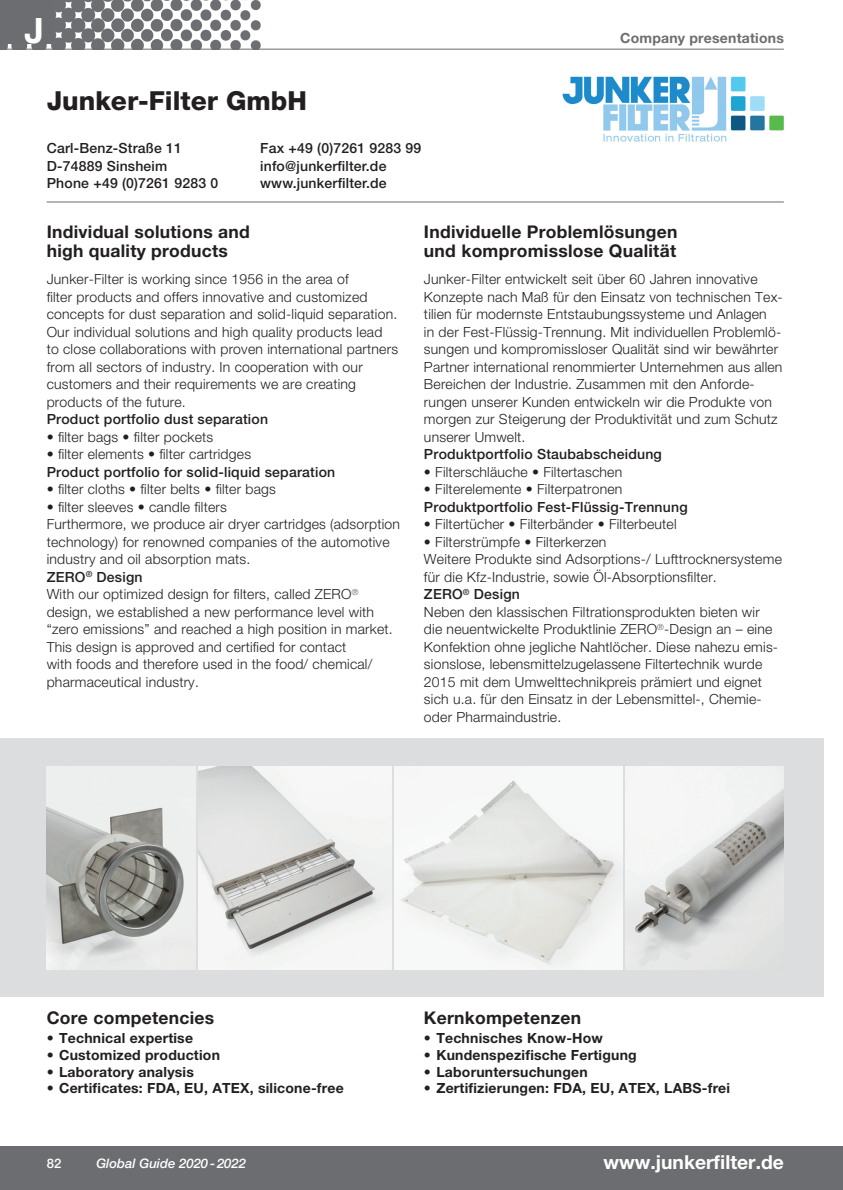
<style>
.page{position:relative;width:843px;height:1190px;background:#fff}
.page>*{position:absolute;margin:0;border:0;box-sizing:border-box;transform-origin:0 0}
.t1{font:700 35px "Helvetica Neue LT Std";color:#fff}
.t2{font:800 26.25px "Helvetica Neue LT Std";color:#231f20}
.t3{font:700 19.25px "Helvetica Neue LT Std";color:#fff}
.t4{font:700 17.5px/19.2px "Helvetica Neue LT Std";letter-spacing:.015em;color:#231f20}
.t5{font:300 14px/17.5px "Helvetica Neue LT Std";letter-spacing:.015em;color:#231f20}
.t6{font:500 14px/17.5px "Helvetica Neue LT Std";letter-spacing:.015em;color:#231f20}
.t7{font:700 14px "Helvetica Neue LT Std";letter-spacing:.015em;color:#231f20}
.t8{font:700 14px "Helvetica Neue LT Std";letter-spacing:.015em;color:#6c6d70}
.t9{font:italic 500 13.12px "Helvetica Neue LT Std";color:#fff}
.t10{font:500 13.12px "Helvetica Neue LT Std";color:#fff}
.s1{font-weight:700}
.s2{font-weight:300}
.s3{font-weight:500}
</style>
<div class="page">
<div style="left:0;top:739px;width:823px;height:258px;background:#dcdddf"></div>
<div style="left:0;top:1145px;width:842px;height:45px;background:#6c6d70"></div>
<hr style="left:47px;top:202px;width:736px;height:1px;background:#6c6d70">
<img style="left:0;top:0;width:260px;height:49px">
<hr style="left:0;top:49px;width:783px;height:1px;background:#6c6d70">
<div style="left:0;top:0;width:54px;height:44px;background:#6c6d70"></div>
<img style="left:625px;top:766px;width:158px;height:203px">
<img style="left:198px;top:766px;width:193px;height:203px">
<img style="left:47px;top:766px;width:148px;height:203px">
<img style="left:562px;top:76px;width:222px;height:66px">
<img style="left:394px;top:766px;width:228px;height:203px">
<h1 class="t1" style="left:25px;top:18px;width:21px">J</h1>
<h2 class="t2" style="left:47px;top:91px;width:262px">Junker-Filter GmbH</h2>
<p class="t6" style="left:47px;top:141px;width:173px">Carl-Benz-Straße 11<br>D-74889 Sinsheim<br>Phone +49 (0)7261 9283 0</p>
<p class="t6" style="left:260px;top:141px;width:163px">Fax +49 (0)7261 9283 99 info@junkerfilter.de www.junkerfilter.de</p>
<p class="t8" style="left:620px;top:33px;width:165px">Company presentations</p>
<p class="t4" style="left:47px;top:224px;width:205px">Individual solutions and high quality products</p>
<p class="t5" style="left:47px;top:272px;width:353px">Junker-Filter is working since 1956 in the area of<br>filter products and offers innovative and customized concepts for dust separation and solid-liquid separation.<br>Our individual solutions and high quality products lead<br>to close collaborations with proven international partners from all sectors of industry. In cooperation with our customers and their requirements we are creating products of the future.</p>
<p class="t6" style="left:47px;top:412px;width:223px">Product portfolio dust separation</p>
<p class="t5" style="left:47px;top:429px;width:168px"><span class="s1">•</span> filter bags <span class="s1">•</span> filter pockets</p>
<p class="t6" style="left:47px;top:447px;width:290px"><span class="s1">•</span> <span class="s2">filter elements</span> <span class="s1">•</span> <span class="s2">filter cartridges<br></span>Product portfolio for solid-liquid separation</p>
<p class="t5" style="left:47px;top:482px;width:231px"><span class="s1">•</span> filter cloths <span class="s1">•</span> filter belts <span class="s1">•</span> filter bags</p>
<p class="t5" style="left:47px;top:499px;width:355px"><span class="s1">•</span> filter sleeves <span class="s1">•</span> candle filters<br>Furthermore, we produce air dryer cartridges (adsorption technology) for renowned companies of the automotive industry and oil absorption mats.<br><span class="s3">ZERO</span><sup>®</sup> <span class="s3">Design<br></span>With our optimized design for filters, called ZERO<sup>® </sup>design, we established a new performance level with “zero emissions” and reached a high position in market.<br>This design is approved and certified for contact<br>with foods and therefore used in the food/ chemical/ pharmaceutical industry.</p>
<p class="t4" style="left:424px;top:224px;width:255px">Individuelle Problemlösungen und kompromisslose Qualität</p>
<p class="t5" style="left:424px;top:272px;width:360px">Junker-Filter entwickelt seit über 60 Jahren innovative Konzepte nach Maß für den Einsatz von technischen Tex&shy;tilien für modernste Entstaubungssysteme und Anlagen<br>in der Fest-Flüssig-Trennung. Mit individuellen Problemlö&shy;sungen und kompromissloser Qualität sind wir bewährter Partner international renommierter Unternehmen aus allen Bereichen der Industrie. Zusammen mit den Anforde&shy;rungen unserer Kunden entwickeln wir die Produkte von morgen zur Steigerung der Produktivität und zum Schutz unserer Umwelt.</p>
<p class="t6" style="left:424px;top:447px;width:239px">Produktportfolio Staubabscheidung</p>
<p class="t5" style="left:424px;top:464px;width:200px"><span class="s1">•</span> Filterschläuche <span class="s1">•</span> Filtertaschen</p>
<p class="t6" style="left:424px;top:482px;width:265px"><span class="s1">•</span> <span class="s2">Filterelemente</span> <span class="s1">•</span> <span class="s2">Filterpatronen<br></span>Produktportfolio Fest-Flüssig-Trennung</p>
<p class="t5" style="left:424px;top:517px;width:254px"><span class="s1">•</span> Filtertücher <span class="s1">•</span> Filterbänder <span class="s1">•</span> Filterbeutel</p>
<p class="t5" style="left:424px;top:534px;width:359px"><span class="s1">•</span> Filterstrümpfe <span class="s1">•</span> Filterkerzen<br>Weitere Produkte sind Adsorptions-/ Lufttrocknersysteme für die Kfz-Industrie, sowie Öl-Absorptionsfilter.<br><span class="s3">ZERO</span><sup>®</sup> <span class="s3">Design<br></span>Neben den klassischen Filtrationsprodukten bieten wir<br>die neuentwickelte Produktlinie ZERO<sup>®</sup>-Design an – eine Konfektion ohne jegliche Nahtlöcher. Diese nahezu emis&shy;sionslose, lebensmittelzugelassene Filtertechnik wurde 2015 mit dem Umwelttechnikpreis prämiert und eignet sich u.a. für den Einsatz in der Lebensmittel-, Chemie&shy;oder Pharmaindustrie.</p>
<p class="t4" style="left:47px;top:1010px;width:169px">Core competencies</p>
<p class="t7" style="left:47px;top:1033px;width:148px">• Technical expertise</p>
<p class="t7" style="left:47px;top:1050px;width:175px">• Customized production</p>
<p class="t7" style="left:47px;top:1066px;width:149px">• Laboratory analysis</p>
<p class="t7" style="left:47px;top:1083px;width:298px">• Certificates: FDA, EU, ATEX, silicone-free</p>
<p class="t10" style="left:47px;top:1159px;width:16px">82</p>
<p class="t9" style="left:96px;top:1159px;width:151px">Global Guide 2020 - 2022</p>
<p class="t4" style="left:424px;top:1010px;width:158px">Kernkompetenzen</p>
<p class="t7" style="left:424px;top:1033px;width:180px">• Technisches Know-How</p>
<p class="t7" style="left:424px;top:1050px;width:214px">• Kundenspezifische Fertigung</p>
<p class="t7" style="left:424px;top:1066px;width:165px">• Laboruntersuchungen</p>
<p class="t7" style="left:424px;top:1083px;width:307px">• Zertifizierungen: FDA, EU, ATEX, LABS-frei</p>
<h3 class="t3" style="left:603px;top:1155px;width:182px">www.junkerfilter.de</h3>
</div>
